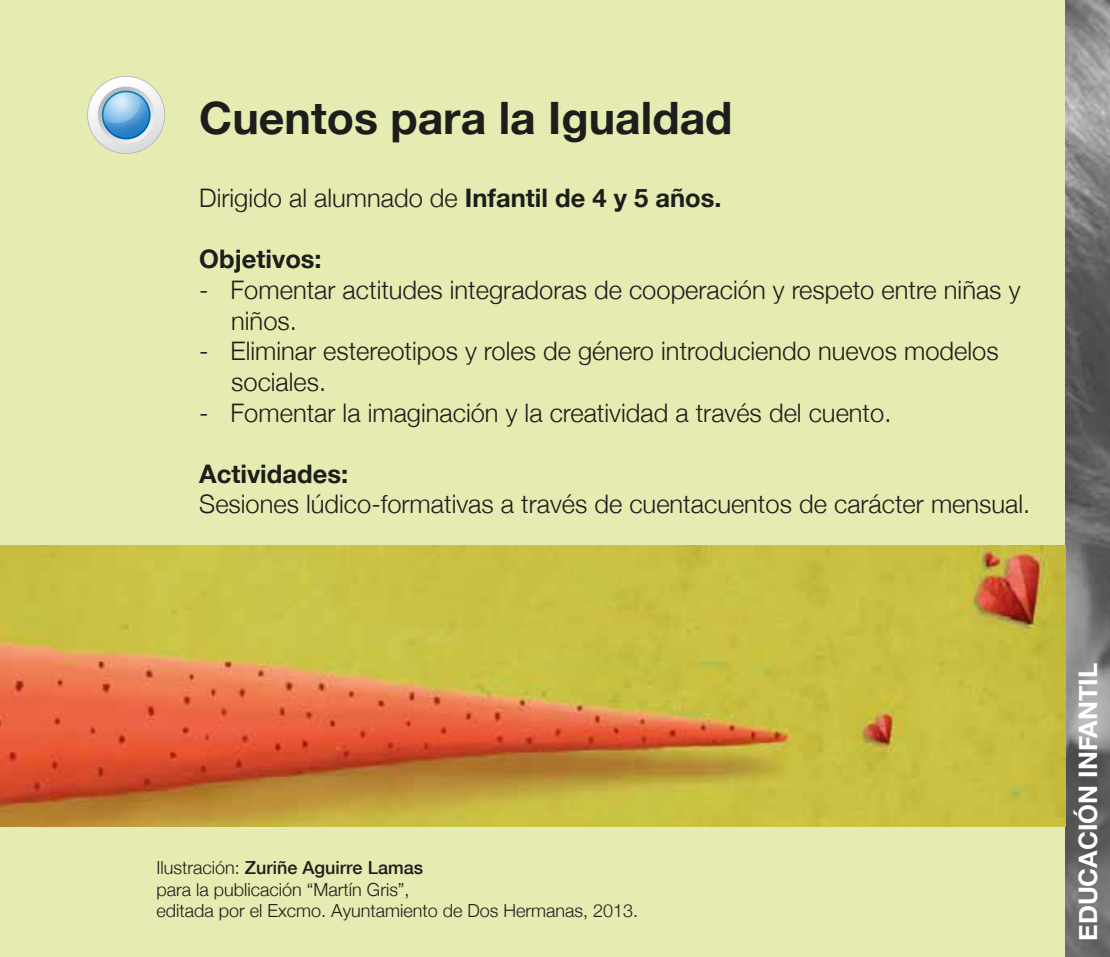
<style>
.page{position:relative;width:1110px;height:957px;background:#fff}
.page>*{position:absolute;margin:0;border:0;box-sizing:border-box;transform-origin:0 0}
.t1{font:700 44.55px "Helvetica Neue";color:#1d1d1b}
.t2{font:300 25.43px/30.6px "Helvetica Neue";color:#1d1d1b}
.t3{font:700 25.43px "Helvetica Neue";color:#1d1d1b}
.t4{font:700 25.43px "Helvetica Neue";color:#fff}
.t5{font:300 18px/21.6px "Helvetica Neue";color:#1d1d1b}
.s1{font-weight:700}
.s2{font-weight:500}
</style>
<div class="page">
<div style="left:0;top:0;width:1065px;height:957px;background:#e6ebb1"></div>
<img style="left:1065px;top:0;width:45px;height:957px">
<img style="left:0;top:545px;width:1065px;height:281px">
<svg style="left:87px;top:76px;width:78px;height:78px"></svg>
<h1 class="t1" style="left:199px;top:78px;width:535px">Cuentos para la Igualdad</h1>
<p class="t2" style="left:199px;top:181px;width:524px">Dirigido al alumnado de <span class="s1">Infantil de 4 y 5 años.</span></p>
<p class="t3" style="left:199px;top:236px;width:124px">Objetivos:</p>
<p class="t2" style="left:231px;top:273px;width:791px;text-indent:-32px">- Fomentar actitudes integradoras de cooperación y respeto entre niñas y niños.</p>
<p class="t2" style="left:231px;top:334px;width:769px;text-indent:-32px">- Eliminar estereotipos y roles de género introduciendo nuevos modelos sociales.</p>
<p class="t2" style="left:199px;top:396px;width:693px">- Fomentar la imaginación y la creatividad a través del cuento.</p>
<p class="t3" style="left:199px;top:451px;width:150px">Actividades:</p>
<p class="t2" style="left:199px;top:488px;width:832px">Sesiones lúdico-formativas a través de cuentacuentos de carácter mensual.</p>
<p class="t5" style="left:157px;top:855px;width:483px">Ilustración: <span class="s2">Zuriñe Aguirre Lamas<br></span>para la publicación “Martín Gris”,<br>editada por el Excmo. Ayuntamiento de Dos Hermanas, 2013.</p>
<p class="t4" style="left:1065px;top:941px;width:279px;rotate:-90deg">EDUCACIÓN INFANTIL</p>
</div>
